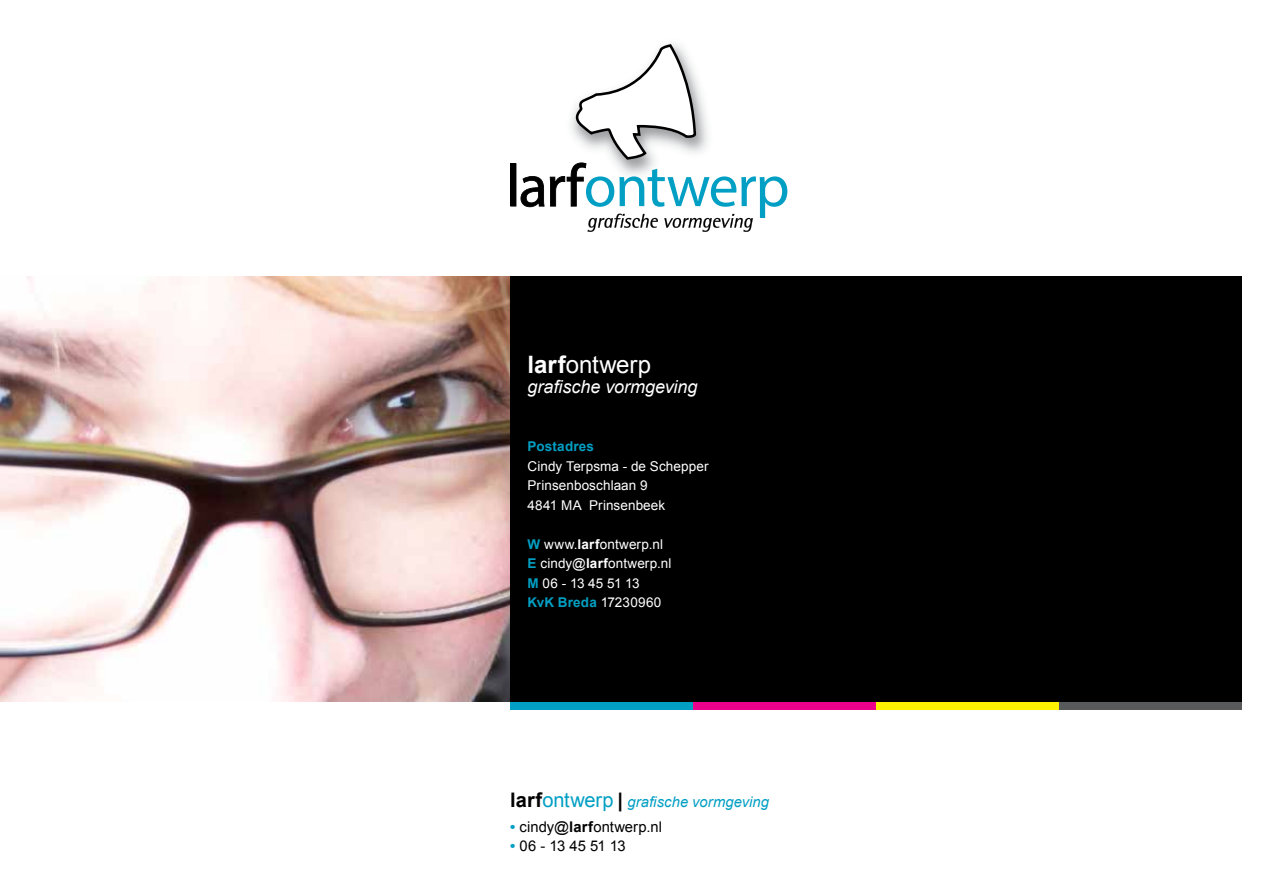
<style>
.page{position:relative;width:1263px;height:893px;background:#fff}
.page>*{position:absolute;margin:0;border:0;box-sizing:border-box;transform-origin:0 0}
.t1{font:24px "Arial";letter-spacing:-.005em;color:#fff}
.t2{font:italic 18px "Arial";letter-spacing:-.005em;color:#fff}
.t3{font:14.7px "Arial";letter-spacing:.005em;color:#000}
.t4{font:italic 14.7px "Arial";letter-spacing:.005em;color:#009fc3}
.t5{font:13.5px/19.5px "Arial";letter-spacing:.005em;color:#fff}
.t6{font:700 13.5px "Arial";letter-spacing:.015em;color:#009fc3}
.s1{font-weight:700}
.s2{font-weight:700;color:#009fc3}
.s3{font-weight:700;font-style:normal;font-size:20.1px;color:#000}
.s4{font-style:normal;font-size:20.1px}
</style>
<div class="page">
<svg style="left:510px;top:44px;width:277px;height:188px"></svg>
<img style="left:0;top:276px;width:510px;height:426px">
<div style="left:510px;top:702px;width:183px;height:8px;background:#009fc3"></div>
<div style="left:693px;top:702px;width:183px;height:8px;background:#ec008c"></div>
<div style="left:876px;top:702px;width:183px;height:8px;background:#fff200"></div>
<div style="left:1059px;top:702px;width:183px;height:8px;background:#58595b"></div>
<div style="left:510px;top:276px;width:732px;height:426px;background:#000"></div>
<h1 class="t1" style="left:528px;top:349px;width:125px"><span class="s1">larf</span>ontwerp</h1>
<h2 class="t2" style="left:528px;top:375px;width:171px">grafische vormgeving</h2>
<p class="t6" style="left:528px;top:438px;width:68px">Postadres</p>
<p class="t5" style="left:528px;top:457px;width:182px">Cindy Terpsma - de Schepper<br>Prinsenboschlaan 9<br>4841 MA Prinsenbeek</p>
<p class="t5" style="left:528px;top:535px;width:145px"><span class="s2">W</span> www.<span class="s1">larf</span>ontwerp.nl<br><span class="s2">E</span> cindy@<span class="s1">larf</span>ontwerp.nl<br><span class="s2">M</span> 06 - 13 45 51 13<br><span class="s2">KvK Breda</span> 17230960</p>
<p class="t4" style="left:510px;top:792px;width:260px"><span class="s3">larf</span><span class="s4">ontwerp</span> <span class="s3">|</span> grafische vormgeving</p>
<p class="t3" style="left:510px;top:817px;width:153px"><span class="s2">•</span> cindy@<span class="s1">larf</span>ontwerp.nl</p>
<p class="t3" style="left:510px;top:836px;width:117px"><span class="s2">•</span> 06 - 13 45 51 13</p>
</div>
